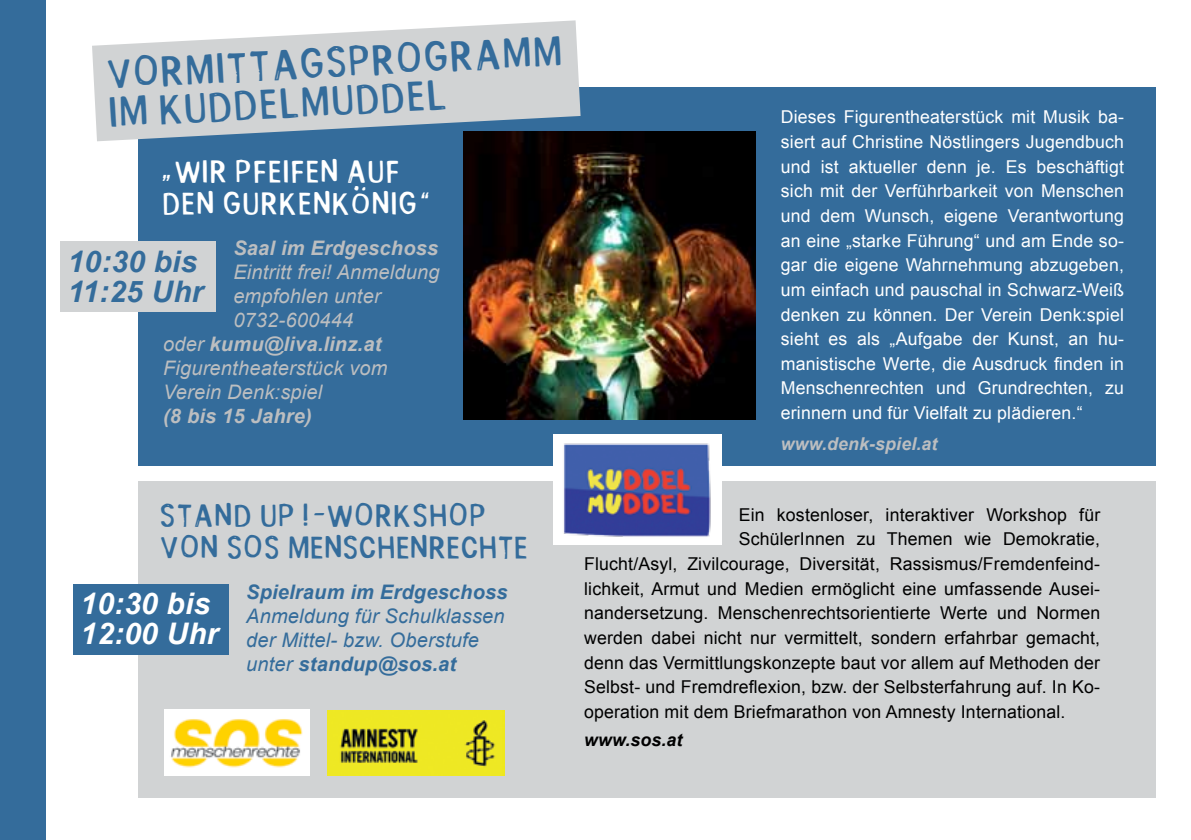
<style>
.page{position:relative;width:1191px;height:840px;background:#fff}
.page>*{position:absolute;margin:0;border:0;box-sizing:border-box;transform-origin:0 0}
.t1{font:32px/38px "poba";color:#346c9b}
.t2{font:italic 700 29.8px/30px "Arial";letter-spacing:.01em;color:#346c9b}
.t3{font:italic 700 29.8px/30px "Arial";letter-spacing:.01em;color:#fff}
.t4{font:24px/31.6px "poba";letter-spacing:.11em;color:#346c9b}
.t5{font:24px/31.6px "poba";letter-spacing:.11em;color:#fff}
.t6{font:italic 20px "Arial";letter-spacing:.01em;color:#bcbec0}
.t7{font:italic 20px/24px "Arial";letter-spacing:.01em;color:#346c9b}
.t8{font:italic 700 20px "Arial";letter-spacing:.01em;color:#bcbec0}
.t9{font:italic 700 20px "Arial";letter-spacing:.01em;color:#346c9b}
.t10{font:17.6px "Arial";letter-spacing:.01em;color:#000}
.t11{font:17.6px/24.6px "Arial";letter-spacing:.01em;color:#fff;text-align:justify}
.t12{font:italic 700 17.6px "Arial";letter-spacing:.01em;color:#bcbec0}
.t13{font:italic 700 17.6px "Arial";letter-spacing:.01em;color:#000}
.s1{font-family:"Raleway";font-weight:600;font-style:italic}
.s2{font-weight:400}
.s3{font-weight:700}
</style>
<div class="page">
<div style="left:138px;top:481px;width:1017px;height:316px;background:#d1d3d4"></div>
<img style="left:327px;top:710px;width:178px;height:64px">
<div style="left:138px;top:87px;width:1017px;height:378px;background:#346c9b"></div>
<svg style="left:92px;top:20px;width:488px;height:121px;fill:#d1d3d4"></svg>
<div style="left:0;top:0;width:45px;height:839px;background:#346c9b"></div>
<div style="left:61px;top:241px;width:155px;height:71px;background:#d1d3d4"></div>
<img style="left:463px;top:132px;width:292px;height:288px">
<div style="left:73px;top:584px;width:156px;height:70px;background:#346c9b"></div>
<img style="left:552px;top:434px;width:169px;height:111px">
<img style="left:165px;top:709px;width:144px;height:65px">
<h1 class="t1" style="left:106px;top:51px;width:455px;rotate:-3deg">VORMITTAGSPROGRAMM<br>IM KUDDELMUDDEL</h1>
<h3 class="t5" style="left:163px;top:153px;width:267px"><span class="s1">„</span>WIR PFEIFEN AUF<br>DEN GURKENKÖNIG<span class="s1">“</span></h3>
<p class="t8" style="left:233px;top:235px;width:206px">Saal im Erdgeschoss</p>
<p class="t6" style="left:233px;top:259px;width:208px">Eintritt frei! Anmeldung</p>
<p class="t6" style="left:233px;top:283px;width:149px">empfohlen unter</p>
<p class="t6" style="left:233px;top:307px;width:121px">0732-600444</p>
<p class="t8" style="left:163px;top:331px;width:220px"><span class="s2">oder</span> kumu@liva.linz.at</p>
<p class="t6" style="left:163px;top:355px;width:226px">Figurentheaterstück vom</p>
<p class="t6" style="left:163px;top:379px;width:161px">Verein Denk:spiel</p>
<p class="t8" style="left:163px;top:403px;width:150px">(8 bis 15 Jahre)</p>
<h2 class="t2" style="left:68px;top:248px;width:137px">10:30 bis<br>11:25 Uhr</h2>
<h3 class="t4" style="left:161px;top:497px;width:368px">STAND UP!-WORKSHOP<br>VON SOS MENSCHENRECHTE</h3>
<p class="t9" style="left:246px;top:579px;width:263px">Spielraum im Erdgeschoss</p>
<p class="t7" style="left:246px;top:604px;width:260px">Anmeldung für Schulklassen der Mittel- bzw. Oberstufe unter <span class="s3">standup@sos.at</span></p>
<h2 class="t3" style="left:81px;top:589px;width:139px">10:30 bis<br>12:00 Uhr</h2>
<p class="t11" style="left:781px;top:105px;width:345px">Dieses Figurentheaterstück mit Musik ba&shy;siert auf Christine Nöstlingers Jugendbuch und ist aktueller denn je. Es beschäftigt sich mit der Verführbarkeit von Menschen und dem Wunsch, eigene Verantwortung an eine „starke Führung“ und am Ende so&shy;gar die eigene Wahrnehmung abzugeben, um einfach und pauschal in Schwarz-Weiß denken zu können. Der Verein Denk:spiel sieht es als „Aufgabe der Kunst, an hu&shy;manistische Werte, die Ausdruck finden in Menschenrechten und Grundrechten, zu erinnern und für Vielfalt zu plädieren.“</p>
<p class="t12" style="left:781px;top:431px;width:158px">www.denk-spiel.at</p>
<p class="t10" style="left:738px;top:503px;width:363px">Ein kostenloser, interaktiver Workshop für</p>
<p class="t10" style="left:738px;top:527px;width:363px">SchülerInnen zu Themen wie Demokratie,</p>
<p class="t10" style="left:584px;top:552px;width:517px">Flucht/Asyl, Zivilcourage, Diversität, Rassismus/Fremdenfeind-</p>
<p class="t10" style="left:584px;top:576px;width:517px">lichkeit, Armut und Medien ermöglicht eine umfassende Ausei-</p>
<p class="t10" style="left:584px;top:601px;width:517px">nandersetzung. Menschenrechtsorientierte Werte und Normen</p>
<p class="t10" style="left:584px;top:626px;width:517px">werden dabei nicht nur vermittelt, sondern erfahrbar gemacht,</p>
<p class="t10" style="left:584px;top:650px;width:517px">denn das Vermittlungskonzepte baut vor allem auf Methoden der</p>
<p class="t10" style="left:584px;top:675px;width:517px">Selbst- und Fremdreflexion, bzw. der Selbsterfahrung auf. In Ko-</p>
<p class="t10" style="left:584px;top:699px;width:483px">operation mit dem Briefmarathon von Amnesty International.</p>
<p class="t13" style="left:584px;top:728px;width:100px">www.sos.at</p>
</div>
